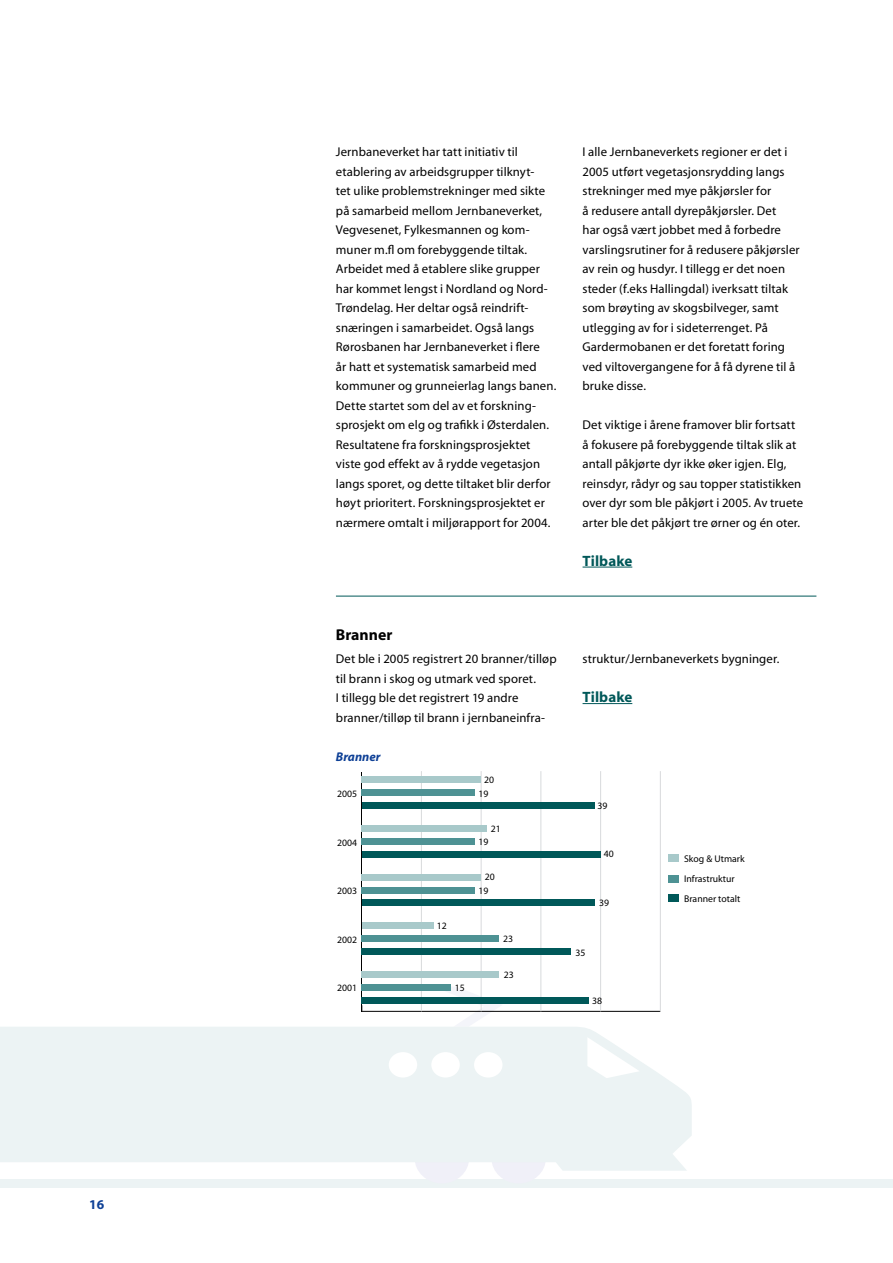
<style>
.page{position:relative;width:893px;height:1263px;background:#fff}
.page>*{position:absolute;margin:0;border:0;box-sizing:border-box;transform-origin:0 0}
.t1{font:700 15.75px "Myriad";color:#000}
.t2{font:700 15px "Myriad";letter-spacing:.005em;color:#005859}
.t3{font:700 13.5px "Myriad";color:#0e4096}
.t4{font:12.75px/19.5px "Myriad";letter-spacing:.01em;color:#000}
.t5{font:italic 700 12.75px "Myriad";color:#0e4096}
.t6{font:9.75px/13.8px "Myriad";color:#000;text-align:center}
</style>
<div class="page">
<hr style="left:583px;top:567px;width:49px;height:1px;background:#005859">
<hr style="left:583px;top:703px;width:49px;height:1px;background:#005859">
<hr style="left:336px;top:596px;width:480px;height:1px;background:#005859">
<div style="left:0;top:1179px;width:893px;height:9px;background:#ecf3f4"></div>
<svg style="left:433px;top:986px;width:70px;height:40px"></svg>
<div style="left:491px;top:1132px;width:55px;height:51px;background:#f0f0f8;border-radius:50%"></div>
<div style="left:415px;top:1132px;width:54px;height:51px;background:#f0f0f8;border-radius:50%"></div>
<svg style="left:0;top:1026px;width:692px;height:145px;fill:#ecf3f4"></svg>
<hr style="left:362px;top:1011px;width:298px;height:1px;background:#000">
<hr style="left:421px;top:771px;width:1px;height:240px;background:#d8dadc">
<hr style="left:481px;top:771px;width:1px;height:240px;background:#d8dadc">
<hr style="left:540px;top:771px;width:1px;height:240px;background:#d8dadc">
<hr style="left:600px;top:771px;width:1px;height:240px;background:#d8dadc">
<hr style="left:660px;top:771px;width:1px;height:240px;background:#d8dadc">
<hr style="left:361px;top:772px;width:1px;height:239px;background:#000">
<div style="left:362px;top:803px;width:233px;height:6px;background:#005859"></div>
<div style="left:362px;top:851px;width:239px;height:7px;background:#005859"></div>
<div style="left:362px;top:900px;width:233px;height:6px;background:#005859"></div>
<div style="left:362px;top:948px;width:209px;height:7px;background:#005859"></div>
<div style="left:362px;top:997px;width:227px;height:6px;background:#005859"></div>
<div style="left:362px;top:790px;width:113px;height:6px;background:#4e9294"></div>
<div style="left:362px;top:838px;width:113px;height:7px;background:#4e9294"></div>
<div style="left:362px;top:887px;width:113px;height:6px;background:#4e9294"></div>
<div style="left:362px;top:935px;width:137px;height:7px;background:#4e9294"></div>
<div style="left:362px;top:984px;width:89px;height:6px;background:#4e9294"></div>
<div style="left:362px;top:777px;width:119px;height:6px;background:#a8c9ca"></div>
<div style="left:362px;top:825px;width:125px;height:7px;background:#a8c9ca"></div>
<div style="left:362px;top:874px;width:119px;height:6px;background:#a8c9ca"></div>
<div style="left:362px;top:922px;width:71px;height:7px;background:#a8c9ca"></div>
<div style="left:362px;top:971px;width:137px;height:6px;background:#a8c9ca"></div>
<div style="left:668px;top:894px;width:11px;height:7px;background:#005859"></div>
<div style="left:668px;top:875px;width:10px;height:7px;background:#4e9294"></div>
<div style="left:668px;top:854px;width:10px;height:7px;background:#a8c9ca"></div>
<p class="t3" style="left:89px;top:1198px;width:8px">16</p>
<p class="t4" style="left:336px;top:143px;width:222px">Jernbaneverket har tatt initiativ til<br>eta- blering av arbeidsgrupper tilknyt-<br>tet ulike problemstrekninger med sikte på sam-arbeid mellom Jernbaneverket, Veg-vesenet, Fylkesmannen og kom&shy;muner m.fl om forebyggende tiltak.<br>Arbeidet med å etablere slike grupper har kommet lengst i Nordland og Nord-Trøndelag. Her deltar også reindrift&shy;snæringen i samarbeidet. Også langs Rørosbanen har Jernbaneverket i flere<br>år hatt et systematisk samarbeid med kommuner og grunneierlag langs banen.<br>Dette startet som del av et forskning&shy;sprosjekt om elg og trafikk i Østerdalen.<br>Resultatene fra forskningsprosjektet viste god effekt av å rydde vegetasjon langs sporet, og dette tiltaket blir derfor høyt prioritert. Forskningsprosjektet er nærmere omtalt i miljørapport for 2004.</p>
<p class="t4" style="left:583px;top:143px;width:219px">I alle Jernbaneverkets regioner er det i 2005 utført vegetasjonsrydding langs strekninger med mye påkjørsler for<br>å redusere antall dyrepåkjørsler. Det<br>har også vært jobbet med å forbedre varslingsrutiner for å redusere påkjørsler av rein og husdyr. I tillegg er det noen steder (f.eks Hallingdal) iverksatt tiltak som brøyting av skogsbilveger, samt utlegging av for i sideterrenget. På Gardermobanen er det foretatt foring ved viltovergangene for å få dyrene til å bruke disse.</p>
<p class="t4" style="left:583px;top:416px;width:222px">Det viktige i årene framover blir fortsatt å fokusere på forebyggende tiltak slik at antall påkjørte dyr ikke øker igjen. Elg, reinsdyr, rådyr og sau topper statistikken over dyr som ble påkjørt i 2005. Av truete arter ble det påkjørt tre ørner og én oter.</p>
<p class="t2" style="left:583px;top:553px;width:51px">Tilbake</p>
<p class="t1" style="left:336px;top:626px;width:58px">Branner</p>
<p class="t4" style="left:336px;top:650px;width:222px">Det ble i 2005 registrert 20 branner/tilløp til brann i skog og utmark ved sporet.<br>I tillegg ble det registrert 19 andre branner/tilløp til brann i jernbaneinfra-</p>
<p class="t4" style="left:583px;top:650px;width:198px">struktur/Jernbaneverkets bygninger.</p>
<p class="t2" style="left:583px;top:689px;width:51px">Tilbake</p>
<p class="t5" style="left:336px;top:750px;width:46px">Branner</p>
<p class="t6" style="left:337px;top:787px;width:22px">2005</p>
<p class="t6" style="left:337px;top:836px;width:22px">2004</p>
<p class="t6" style="left:337px;top:884px;width:22px">2003</p>
<p class="t6" style="left:337px;top:933px;width:22px">2002</p>
<p class="t6" style="left:337px;top:981px;width:22px">2001</p>
<p class="t6" style="left:437px;top:919px;width:12px">12</p>
<p class="t6" style="left:455px;top:981px;width:12px">15</p>
<p class="t6" style="left:478px;top:773px;width:17px">20<br>19</p>
<p class="t6" style="left:491px;top:822px;width:12px">21</p>
<p class="t6" style="left:478px;top:835px;width:12px">19</p>
<p class="t6" style="left:485px;top:870px;width:12px">20</p>
<p class="t6" style="left:479px;top:884px;width:12px">19</p>
<p class="t6" style="left:503px;top:932px;width:12px">23</p>
<p class="t6" style="left:504px;top:968px;width:12px">23</p>
<p class="t6" style="left:598px;top:799px;width:12px">39</p>
<p class="t6" style="left:604px;top:847px;width:12px">40</p>
<p class="t6" style="left:599px;top:896px;width:12px">39</p>
<p class="t6" style="left:575px;top:946px;width:12px">35</p>
<p class="t6" style="left:592px;top:994px;width:12px">38</p>
<p class="t6" style="left:684px;top:852px;width:62px">Skog &amp; Utmark</p>
<p class="t6" style="left:684px;top:872px;width:52px">Infrastruktur</p>
<p class="t6" style="left:684px;top:892px;width:58px">Branner totalt</p>
</div>
